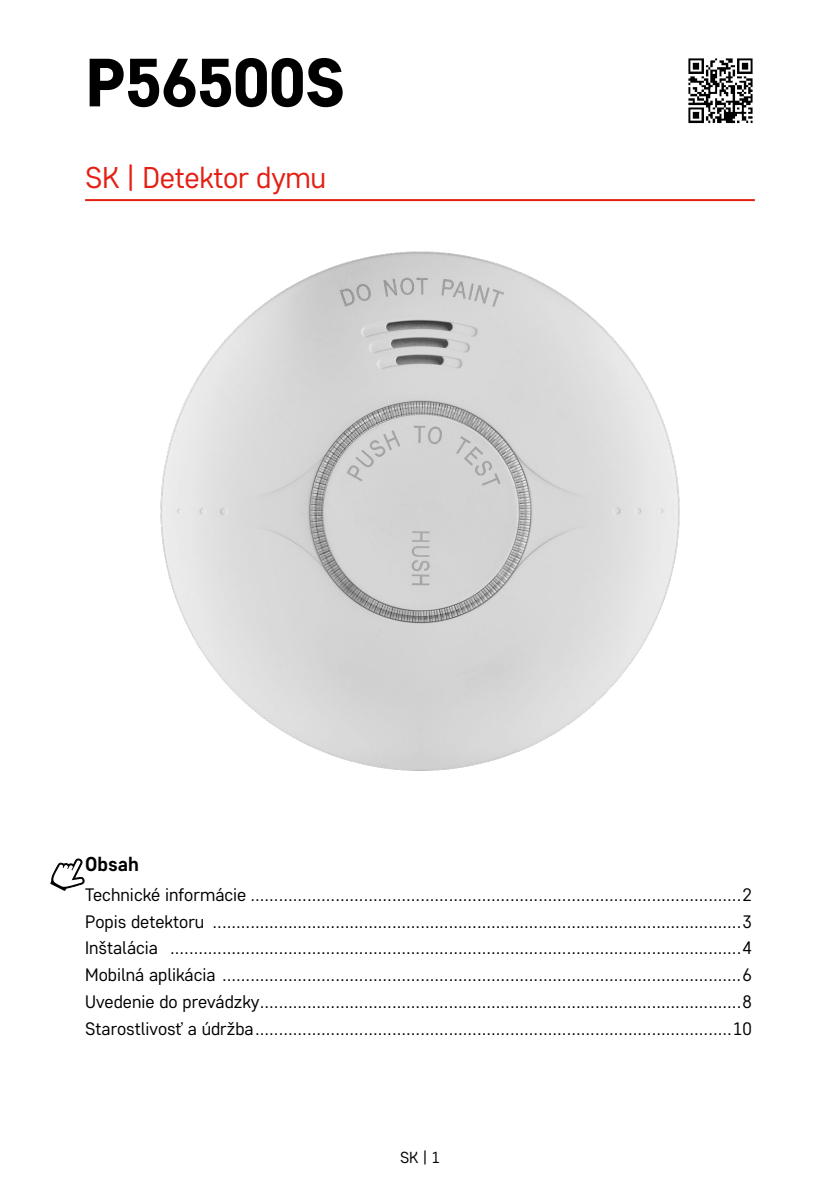
<style>
.page{position:relative;width:840px;height:1191px;background:#fff}
.page>*{position:absolute;margin:0;border:0;box-sizing:border-box;transform-origin:0 0}
.t1{font:800 68px "Core Sans D65";letter-spacing:-.02em;color:#000}
.t2{font:30px "Core Sans D35";letter-spacing:-.01em;color:#e41f13}
.t3{font:700 20px "Core Sans D55";color:#000}
.t4{font:18px/26.8px "Core Sans D35";color:#000;text-align:justify}
.t5{font:16px "Core Sans D35";color:#000}
</style>
<div class="page">
<hr style="left:85px;top:199px;width:669px;height:2px;background:#e41f13">
<svg style="left:50px;top:858px;width:35px;height:33px"></svg>
<img style="left:160px;top:251px;width:520px;height:520px">
<img style="left:688px;top:58px;width:65px;height:66px">
<h1 class="t1" style="left:85px;top:38px;width:261px">P56500S</h1>
<h2 class="t2" style="left:85px;top:158px;width:242px">SK | Detektor dymu</h2>
<p class="t3" style="left:85px;top:851px;width:55px">Obsah</p>
<p class="t4" style="left:85px;top:880px;width:668px">Technické informácie ........................................................................................................2<br>Popis detektoru ................................................................................................................3<br>Inštalácia .........................................................................................................................4<br>Mobilná aplikácia ..............................................................................................................6<br>Uvedenie do prevádzky......................................................................................................8<br>Starostlivosť a údržba.....................................................................................................10</p>
<p class="t5" style="left:400px;top:1146px;width:41px">SK | 1</p>
</div>
